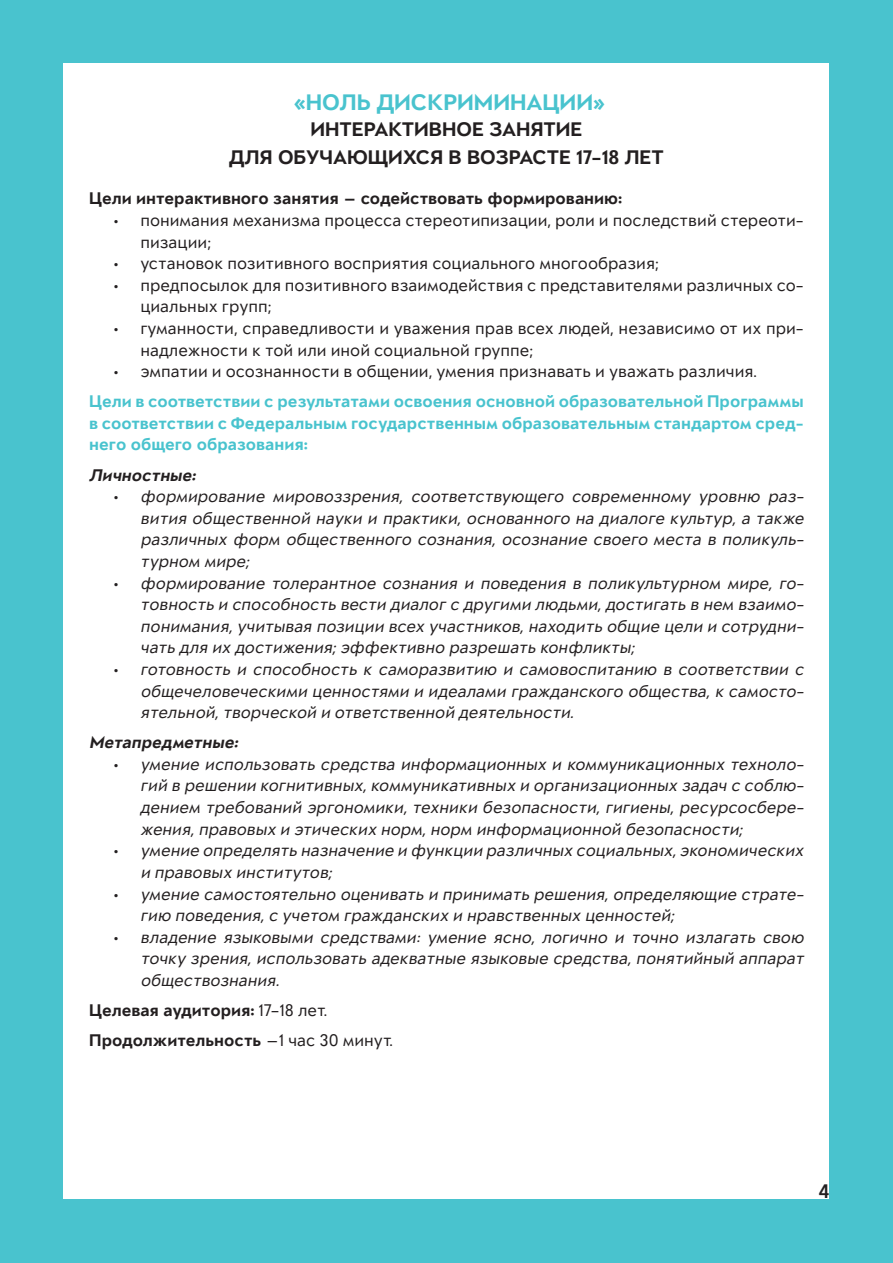
<style>
.page{position:relative;width:893px;height:1263px;background:#49c3ce}
.page>*{position:absolute;margin:0;border:0;box-sizing:border-box;transform-origin:0 0}
.t1{font:700 24px "Littera Plain";color:#49c3ce}
.t2{font:700 21px/28.8px "Littera Plain";color:#231f20;text-align:center}
.t3{font:500 21px "Littera Plain";color:#231f20}
.t4{font:italic 18px/21.6px "Littera Plain";color:#231f20;text-align:justify}
.t5{font:18px/21.6px "Littera Plain";color:#231f20}
.t6{font:700 18px/21.6px "Littera Plain";color:#49c3ce;text-align:justify}
.t7{font:700 18px/30.2px "Littera Plain";color:#231f20}
.t8{font:italic 700 18px "Littera Plain";color:#231f20}
.s1{font-style:normal}
.s2{font-weight:400}
</style>
<div class="page">
<div style="left:64px;top:64px;width:765px;height:1135px;background:#fff"></div>
<h1 class="t1" style="left:294px;top:88px;width:313px">«НОЛЬ ДИСКРИМИНАЦИИ»</h1>
<p class="t2" style="left:229px;top:114px;width:436px">ИНТЕРАКТИВНОЕ ЗАНЯТИЕ<br>ДЛЯ ОБУЧАЮЩИХСЯ В ВОЗРАСТЕ 17–18 ЛЕТ</p>
<p class="t7" style="left:89px;top:183px;width:535px">Цели интерактивного занятия — содействовать формированию:</p>
<p class="t5" style="left:140px;top:209px;width:665px;text-indent:-27px">• понимания механизма процесса стереотипизации, роли и последствий стереоти&shy;пизации;</p>
<p class="t5" style="left:113px;top:252px;width:547px">• установок позитивного восприятия социального многообразия;</p>
<p class="t5" style="left:140px;top:274px;width:665px;text-indent:-27px">• предпосылок для позитивного взаимодействия с представителями различных со&shy;циальных групп;</p>
<p class="t5" style="left:140px;top:317px;width:665px;text-indent:-27px">• гуманности, справедливости и уважения прав всех людей, независимо от их при&shy;надлежности к той или иной социальной группе;</p>
<p class="t5" style="left:113px;top:360px;width:645px">• эмпатии и осознанности в общении, умения признавать и уважать различия.</p>
<p class="t6" style="left:89px;top:390px;width:716px">Цели в соответствии с результатами освоения основной образовательной Программы в соответствии с Федеральным государственным образовательным стандартом сред&shy;него общего образования:</p>
<p class="t8" style="left:89px;top:464px;width:112px">Личностные:</p>
<p class="t4" style="left:140px;top:485px;width:668px;text-indent:-27px"><span class="s1">•</span> формирование мировоззрения, соответствующего современному уровню раз&shy;вития общественной науки и практики, основанного на диалоге культур, а также различных форм общественного сознания, осознание своего места в поликуль&shy;турном мире;</p>
<p class="t4" style="left:140px;top:572px;width:668px;text-indent:-27px"><span class="s1">•</span> формирование толерантное сознания и поведения в поликультурном мире, го&shy;товность и способность вести диалог с другими людьми,достигать в нем взаимо&shy;понимания,учитывая позиции всех участников,находить общие цели и сотрудни&shy;чать для их достижения;эффективно разрешать конфликты;</p>
<p class="t4" style="left:140px;top:658px;width:668px;text-indent:-27px"><span class="s1">•</span> готовность и способность к саморазвитию и самовоспитанию в соответствии с общечеловеческими ценностями и идеалами гражданского общества,к самосто&shy;ятельной,творческой и ответственной деятельности.</p>
<p class="t8" style="left:89px;top:731px;width:154px">Метапредметные:</p>
<p class="t4" style="left:140px;top:753px;width:668px;text-indent:-27px"><span class="s1">•</span> умение использовать средства информационных и коммуникационных техноло&shy;гий в решении когнитивных,коммуникативных и организационных задач с соблю&shy;дением требований эргономики, техники безопасности, гигиены, ресурсосбере&shy;жения,правовых и этических норм,норм информационной безопасности;</p>
<p class="t4" style="left:140px;top:839px;width:668px;text-indent:-27px"><span class="s1">•</span> умение определять назначение и функции различных социальных,экономических и правовых институтов;</p>
<p class="t4" style="left:140px;top:882px;width:668px;text-indent:-27px"><span class="s1">•</span> умение самостоятельно оценивать и принимать решения,определяющие страте&shy;гию поведения,с учетом гражданских и нравственных ценностей;</p>
<p class="t4" style="left:140px;top:926px;width:668px;text-indent:-27px"><span class="s1">•</span> владение языковыми средствами: умение ясно, логично и точно излагать свою точку зрения,использовать адекватные языковые средства,понятийный аппарат обществознания.</p>
<p class="t7" style="left:89px;top:995px;width:305px">Целевая аудитория: <span class="s2">17–18 лет.<br></span>Продолжительность <span class="s2">—1 час 30 минут.</span></p>
<p class="t3" style="left:819px;top:1179px;width:12px">4</p>
</div>
